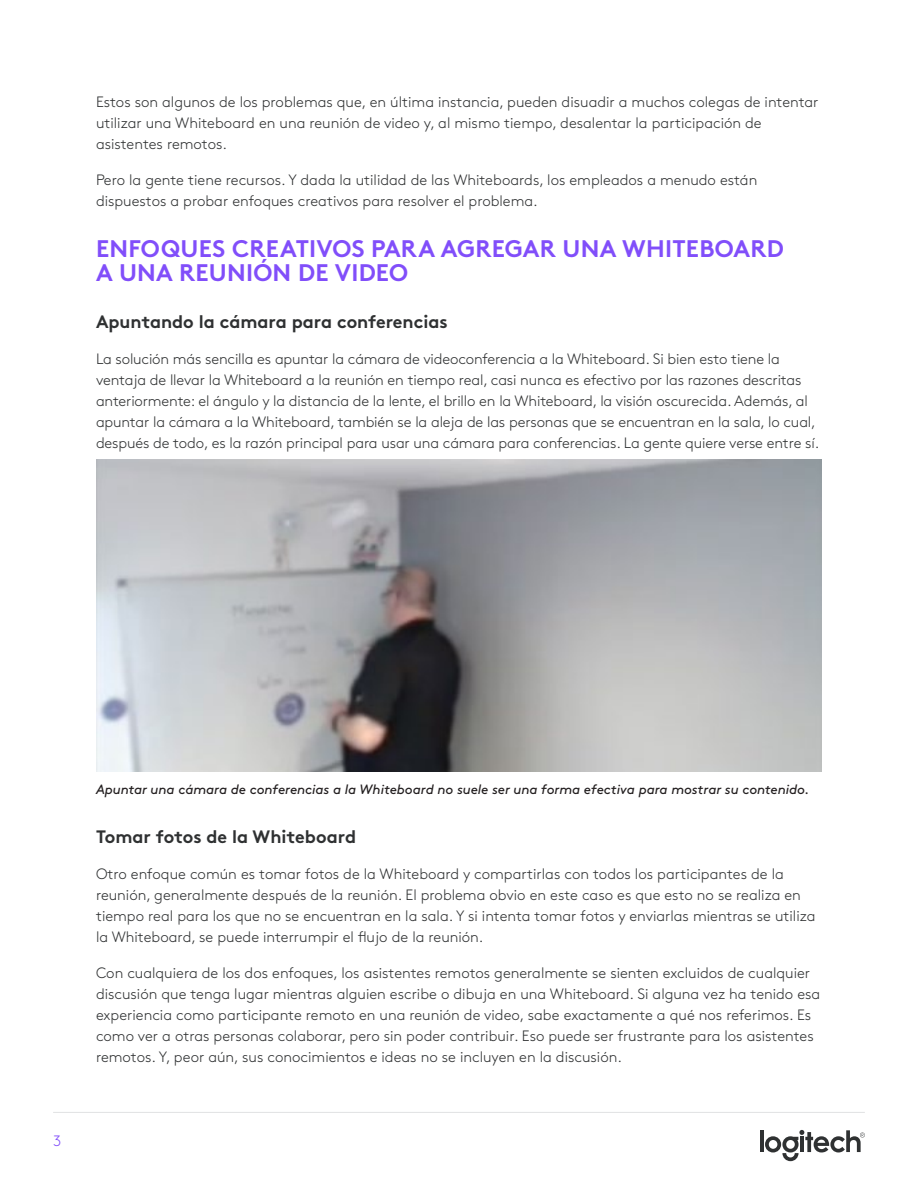
<style>
.page{position:relative;width:918px;height:1188px;background:#fff}
.page>*{position:absolute;margin:0;border:0;box-sizing:border-box;transform-origin:0 0}
.t1{font:700 24px/24px "Brown Pro";letter-spacing:.01em;color:#814efa}
.t2{font:700 18px "Brown Pro";color:#2f3132}
.t3{font:300 15px/21px "Brown Pro";color:#2f3132}
.t4{font:300 15px "Brown Pro";color:#814efa}
.t5{font:italic 13.5px "Brown Pro";letter-spacing:-.005em;color:#231f20}
</style>
<div class="page">
<hr style="left:760px;top:1130px;width:4px;height:22px;background:#2f3132">
<svg style="left:765px;top:1130px;width:100px;height:31px"></svg>
<hr style="left:800px;top:1137px;width:4px;height:15px;background:#2f3132">
<hr style="left:53px;top:1112px;width:812px;height:1px;background:#e1e2e3">
<img style="left:96px;top:460px;width:726px;height:312px">
<p class="t3" style="left:96px;top:90px;width:724px">Estos son algunos de los problemas que, en última instancia, pueden disuadir a muchos colegas de intentar utilizar una Whiteboard en una reunión de video y, al mismo tiempo, desalentar la participación de asistentes remotos.</p>
<p class="t3" style="left:96px;top:168px;width:663px">Pero la gente tiene recursos. Y dada la utilidad de las Whiteboards, los empleados a menudo están dispuestos a probar enfoques creativos para resolver el problema.</p>
<h1 class="t1" style="left:96px;top:234px;width:689px">ENFOQUES CREATIVOS PARA AGREGAR UNA WHITEBOARD<br>A UNA REUNIÓN DE VIDEO</h1>
<p class="t2" style="left:96px;top:307px;width:353px">Apuntando la cámara para conferencias</p>
<p class="t3" style="left:96px;top:347px;width:725px">La solución más sencilla es apuntar la cámara de videoconferencia a la Whiteboard. Si bien esto tiene la ventaja de llevar la Whiteboard a la reunión en tiempo real, casi nunca es efectivo por las razones descritas anteriormente: el ángulo y la distancia de la lente, el brillo en la Whiteboard, la visión oscurecida. Además, al apuntar la cámara a la Whiteboard, también se la aleja de las personas que se encuentran en la sala, lo cual, después de todo, es la razón principal para usar una cámara para conferencias. La gente quiere verse entre sí.</p>
<p class="t4" style="left:53px;top:1130px;width:10px">3</p>
<p class="t5" style="left:96px;top:779px;width:715px">Apuntar una cámara de conferencias a la Whiteboard no suele ser una forma efectiva para mostrar su contenido.</p>
<p class="t2" style="left:96px;top:822px;width:262px">Tomar fotos de la Whiteboard</p>
<p class="t3" style="left:96px;top:862px;width:721px">Otro enfoque común es tomar fotos de la Whiteboard y compartirlas con todos los participantes de la reunión, generalmente después de la reunión. El problema obvio en este caso es que esto no se realiza en tiempo real para los que no se encuentran en la sala. Y si intenta tomar fotos y enviarlas mientras se utiliza la Whiteboard, se puede interrumpir el flujo de la reunión.</p>
<p class="t3" style="left:96px;top:961px;width:726px">Con cualquiera de los dos enfoques, los asistentes remotos generalmente se sienten excluidos de cualquier discusión que tenga lugar mientras alguien escribe o dibuja en una Whiteboard. Si alguna vez ha tenido esa experiencia como participante remoto en una reunión de video, sabe exactamente a qué nos referimos. Es como ver a otras personas colaborar, pero sin poder contribuir. Eso puede ser frustrante para los asistentes remotos. Y, peor aún, sus conocimientos e ideas no se incluyen en la discusión.</p>
</div>
